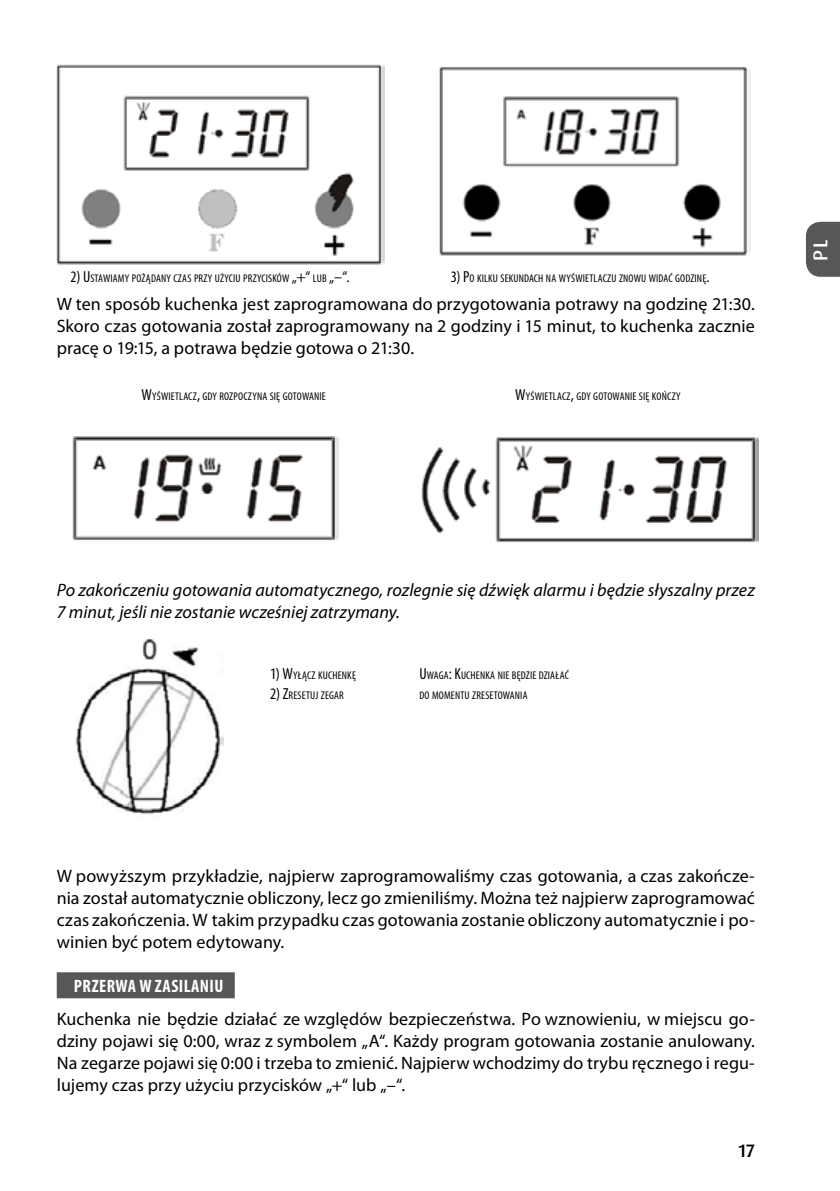
<style>
.page{position:relative;width:840px;height:1191px;background:#fff}
.page>*{position:absolute;margin:0;border:0;box-sizing:border-box;transform-origin:0 0}
.t1{font:500 20px "Dax Pro";color:#fff}
.t2{font:18px/22px "Myriad Pro";letter-spacing:.005em;color:#000;text-align:justify}
.t3{font:italic 18px/22px "Myriad Pro";color:#000}
.t4{font:700 condensed 18px "Myriad Pro";letter-spacing:.02em;color:#fff}
.t5{font:500 18px "Dax Pro";color:#000}
.t6{font:condensed 11.2px/19.2px "Myriad Pro";letter-spacing:.01em;color:#000}
.s1{font-size:16px}
</style>
<div class="page">
<div style="left:806px;top:222px;width:33px;height:55px;background:#575756"></div>
<div style="left:57px;top:972px;width:178px;height:26px;background:#575756"></div>
<img style="left:57px;top:64px;width:327px;height:201px">
<img style="left:439px;top:67px;width:310px;height:189px">
<img style="left:72px;top:436px;width:266px;height:105px">
<img style="left:421px;top:437px;width:337px;height:106px">
<img style="left:75px;top:638px;width:149px;height:177px">
<p class="t6" style="left:70px;top:268px;width:280px"><span class="s1">2) U</span> STAWIAMY POŻĄDANY CZAS PRZY UŻYCIU PRZYCISKÓW <span class="s1">„+“</span> LUB <span class="s1">„–“.</span></p>
<p class="t6" style="left:450px;top:268px;width:260px"><span class="s1">3) P</span>O KILKU SEKUNDACH NA WYŚWIETLACZU ZNOWU WIDAĆ GODZINĘ<span class="s1">.</span></p>
<p class="t2" style="left:57px;top:293px;width:699px">W ten sposób kuchenka jest zaprogramowana do przygotowania potrawy na godzinę 21:30.<br>Skoro czas gotowania został zaprogramowany na 2 godziny i 15 minut, to kuchenka zacznie pracę o 19:15, a potrawa będzie gotowa o 21:30.</p>
<p class="t6" style="left:141px;top:386px;width:186px"><span class="s1">W</span>YŚWIETLACZ<span class="s1">,</span> GDY ROZPOCZYNA SIĘ GOTOWANIE</p>
<p class="t6" style="left:515px;top:386px;width:167px"><span class="s1">W</span>YŚWIETLACZ<span class="s1">,</span> GDY GOTOWANIE SIĘ KOŃCZY</p>
<p class="t1" style="left:807px;top:261px;width:23px;rotate:-90deg">PL</p>
<p class="t3" style="left:57px;top:579px;width:699px">Po zakończeniu gotowania automatycznego, rozlegnie się dźwięk alarmu i będzie słyszalny przez<br>7 minut, jeśli nie zostanie wcześniej zatrzymany.</p>
<p class="t6" style="left:270px;top:666px;width:87px"><span class="s1">1) W</span>YŁĄCZ KUCHENKĘ</p>
<p class="t6" style="left:270px;top:685px;width:75px"><span class="s1">2) Z</span>RESETUJ ZEGAR</p>
<p class="t6" style="left:419px;top:666px;width:151px"><span class="s1">U</span>WAGA<span class="s1">: K</span>UCHENKA NIE BĘDZIE DZIAŁAĆ<br>DO MOMENTU ZRESETOWANIA</p>
<p class="t2" style="left:57px;top:865px;width:699px">W powyższym przykładzie, najpierw zaprogramowaliśmy czas gotowania, a czas zakończe&shy;nia został automatycznie obliczony, lecz go zmieniliśmy. Można też najpierw zaprogramować czas zakończenia. W takim przypadku czas gotowania zostanie obliczony automatycznie i po&shy;winien być potem edytowany.</p>
<p class="t4" style="left:74px;top:974px;width:151px">PRZERWA W ZASILANIU</p>
<p class="t2" style="left:57px;top:1008px;width:699px">Kuchenka nie będzie działać ze względów bezpieczeństwa. Po wznowieniu, w miejscu go&shy;dziny pojawi się 0:00, wraz z symbolem „A“. Każdy program gotowania zostanie anulowany.<br>Na zegarze pojawi się 0:00 i trzeba to zmienić. Najpierw wchodzimy do trybu ręcznego i regu&shy;lujemy czas przy użyciu przycisków „+“ lub „–“.</p>
<p class="t5" style="left:738px;top:1139px;width:18px">17</p>
</div>
